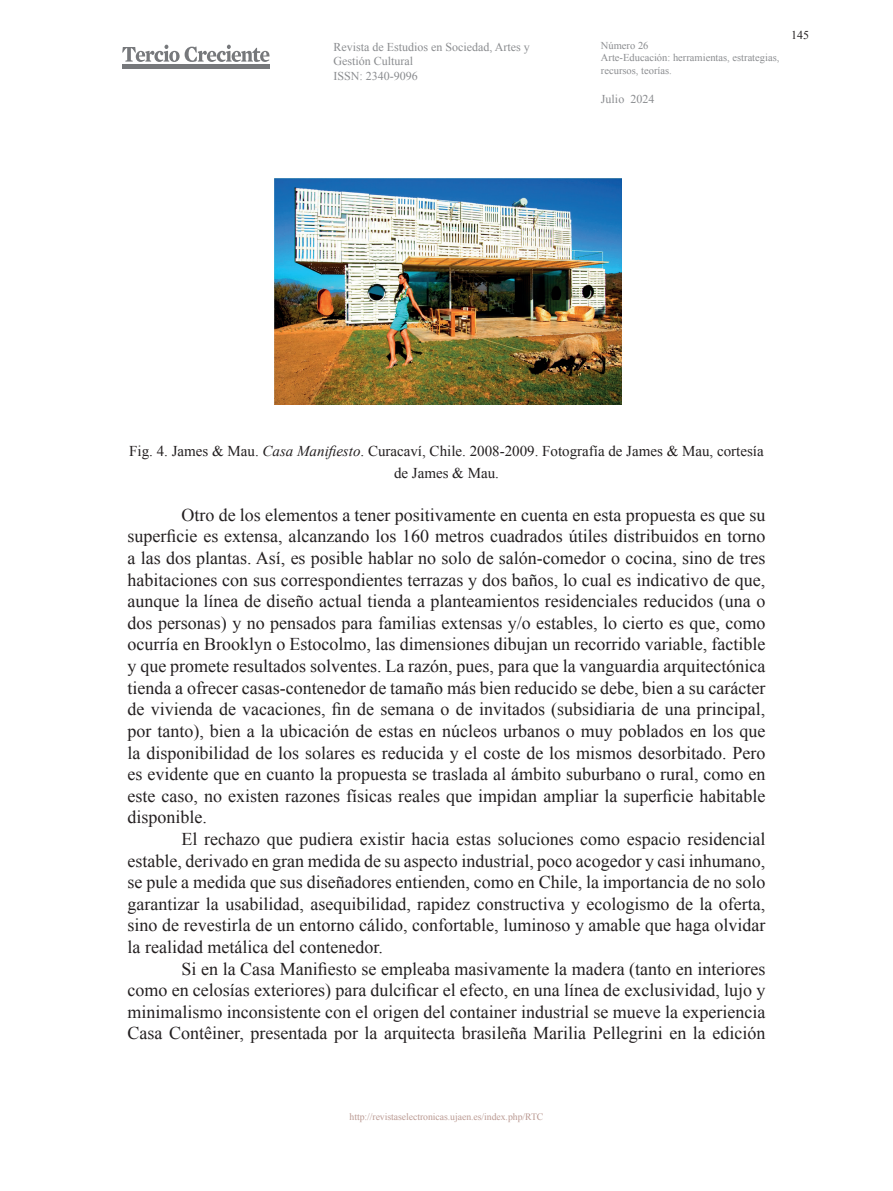
<style>
.page{position:relative;width:893px;height:1191px;background:#fff}
.page>*{position:absolute;margin:0;border:0;box-sizing:border-box;transform-origin:0 0}
.t1{font:18px/21.6px "Times New Roman";color:#231f20;text-align:justify}
.t2{font:15px/21.6px "Times New Roman";color:#231f20;text-align:center}
.t3{font:12px/14.4px "Times New Roman";color:#8a8c8f}
.t4{font:12px "Times New Roman";color:#231f20}
.t5{font:10.5px/12.6px "Times New Roman";color:#8a8c8f}
.t6{font:9.75px "Times New Roman";letter-spacing:-.005em;color:#ba9992}
.s1{font-style:italic}
</style>
<div class="page">
<svg style="left:122px;top:45px;width:148px;height:17px"></svg>
<hr style="left:122px;top:65px;width:147px;height:4px;background:#76787b">
<img style="left:275px;top:179px;width:346px;height:226px">
<p class="t3" style="left:333px;top:39px;width:198px">Revista de Estudios en Sociedad, Artes y<br>Gestión Cultural<br>ISSN: 2340-9096</p>
<p class="t5" style="left:601px;top:39px;width:180px">Número 26<br>Arte-Educación: herramientas, estrategias, recursos, teorías.</p>
<p class="t3" style="left:601px;top:91px;width:55px">Julio 2024</p>
<p class="t4" style="left:791px;top:27px;width:19px">145</p>
<p class="t2" style="left:129px;top:440px;width:636px">Fig. 4. James &amp; Mau. <span class="s1">Casa Manifiesto</span>. Curacaví, Chile. 2008-2009. Fotografía de James &amp; Mau, cortesía de James &amp; Mau.</p>
<p class="t1" style="left:128px;top:504px;width:639px;text-indent:54px">Otro de los elementos a tener positivamente en cuenta en esta propuesta es que su superficie es extensa, alcanzando los 160 metros cuadrados útiles distribuidos en torno a las dos plantas. Así, es posible hablar no solo de salón-comedor o cocina, sino de tres habitaciones con sus correspondientes terrazas y dos baños, lo cual es indicativo de que, aunque la línea de diseño actual tienda a planteamientos residenciales reducidos (una o dos personas) y no pensados para familias extensas y/o estables, lo cierto es que, como ocurría en Brooklyn o Estocolmo, las dimensiones dibujan un recorrido variable, factible y que promete resultados solventes. La razón, pues, para que la vanguardia arquitectónica tienda a ofrecer casas-contenedor de tamaño más bien reducido se debe, bien a su carácter de vivienda de vacaciones, fin de semana o de invitados (subsidiaria de una principal, por tanto), bien a la ubicación de estas en núcleos urbanos o muy poblados en los que la disponibilidad de los solares es reducida y el coste de los mismos desorbitado. Pero es evidente que en cuanto la propuesta se traslada al ámbito suburbano o rural, como en este caso, no existen razones físicas reales que impidan ampliar la superficie habitable disponible.</p>
<p class="t1" style="left:128px;top:828px;width:639px;text-indent:54px">El rechazo que pudiera existir hacia estas soluciones como espacio residencial estable, derivado en gran medida de su aspecto industrial, poco acogedor y casi inhumano, se pule a medida que sus diseñadores entienden, como en Chile, la importancia de no solo garantizar la usabilidad, asequibilidad, rapidez constructiva y ecologismo de la oferta, sino de revestirla de un entorno cálido, confortable, luminoso y amable que haga olvidar la realidad metálica del contenedor.</p>
<p class="t1" style="left:128px;top:957px;width:639px;text-indent:54px">Si en la Casa Manifiesto se empleaba masivamente la madera (tanto en interiores como en celosías exteriores) para dulcificar el efecto, en una línea de exclusividad, lujo y minimalismo inconsistente con el origen del container industrial se mueve la experiencia Casa Contêiner, presentada por la arquitecta brasileña Marilia Pellegrini en la edición</p>
<p class="t6" style="left:350px;top:1110px;width:195px">http://revistaselectronicas.ujaen.es/index.php/RTC</p>
</div>
